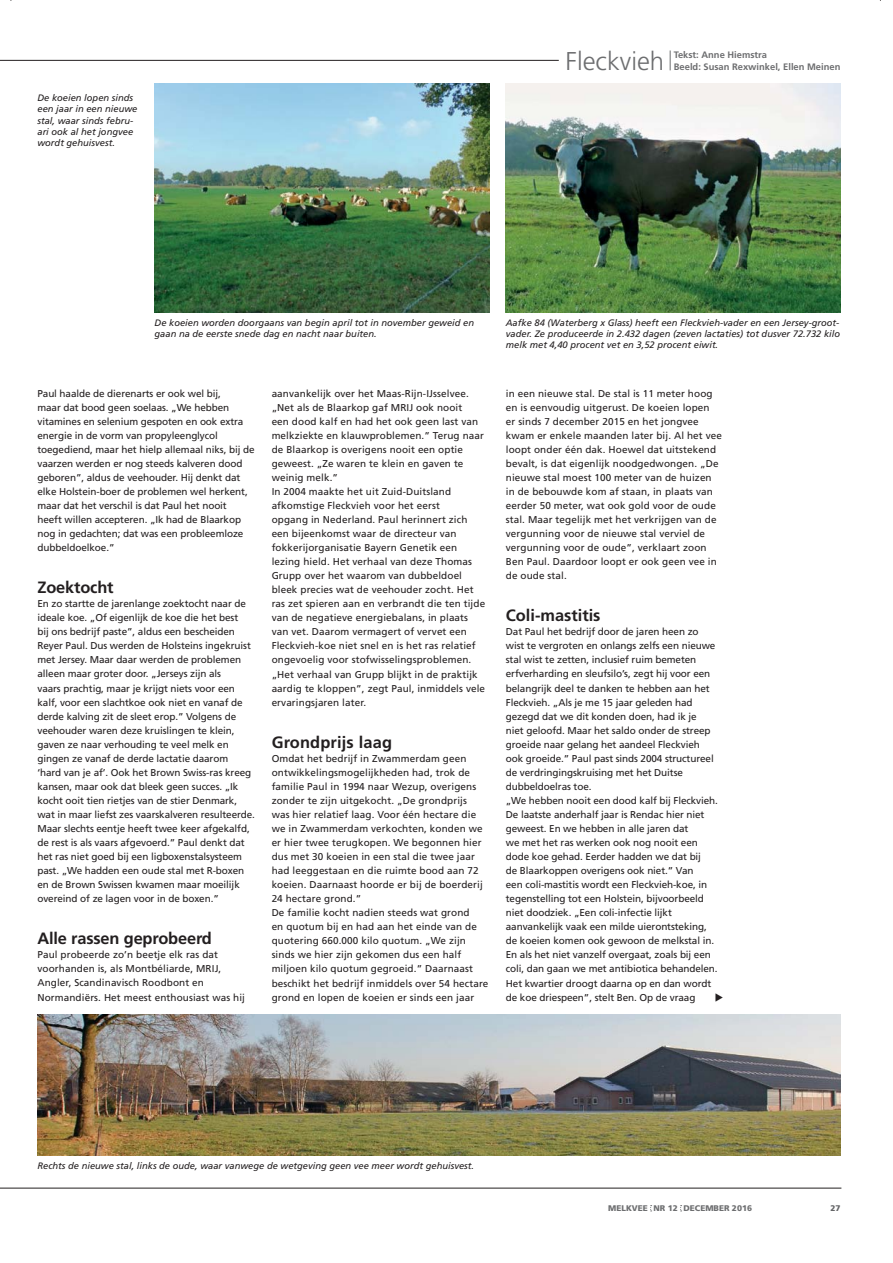
<style>
.page{position:relative;width:893px;height:1263px;background:#fff}
.page>*{position:absolute;margin:0;border:0;box-sizing:border-box;transform-origin:0 0}
.t1{font:300 25.8px "Frutiger LT Std";color:#6d6e70}
.t2{font:700 16.35px "Frutiger LT Std";letter-spacing:-.01em;color:#231f20}
.t3{font:700 16.35px "Frutiger LT Std";letter-spacing:.01em;color:#231f20}
.t4{font:9.9px/14.1px "Frutiger LT Std";letter-spacing:-.01em;color:#231f20}
.t5{font:9.9px/14.1px "Frutiger LT Std";letter-spacing:.01em;color:#231f20}
.t6{font:italic 9.3px/11.2px "Frutiger LT Std";color:#231f20}
.t7{font:700 9.3px/12.8px "Frutiger LT Std";color:#6d6e70}
.t8{font:900 8.25px "Frutiger LT Std";color:#6d6e70}
.t9{font:900 8.25px "Frutiger LT Std";color:#636466}
</style>
<div class="page">
<hr style="left:0;top:1188px;width:841px;height:1px;background:#231f20">
<svg style="left:650px;top:1205px;width:2px;height:7px"></svg>
<svg style="left:680px;top:1205px;width:2px;height:7px"></svg>
<svg style="left:670px;top:51px;width:1px;height:19px"></svg>
<hr style="left:0;top:60px;width:559px;height:1px;background:#231f20">
<img style="left:506px;top:84px;width:334px;height:228px">
<img style="left:37px;top:1015px;width:803px;height:140px">
<img style="left:155px;top:84px;width:334px;height:228px">
<p class="t6" style="left:37px;top:93px;width:101px">De koeien lopen sinds een jaar in een nieuwe stal, waar sinds febru&shy;ari ook al het jongvee wordt gehuisvest.</p>
<h1 class="t1" style="left:565px;top:46px;width:100px">Fleckvieh</h1>
<p class="t7" style="left:674px;top:49px;width:168px">Tekst: Anne Hiemstra<br>Beeld: Susan Rexwinkel, Ellen Meinen</p>
<p class="t6" style="left:155px;top:318px;width:321px">De koeien worden doorgaans van begin april tot in november geweid en gaan na de eerste snede dag en nacht naar buiten.</p>
<p class="t4" style="left:37px;top:386px;width:219px">Paul haalde de dierenarts er ook wel bij,<br>maar dat bood geen soelaas. „We hebben vitamines en selenium gespoten en ook extra energie in de vorm van propyleenglycol toegediend, maar het hielp allemaal niks, bij de vaarzen werden er nog steeds kalveren dood geboren”, aldus de veehouder. Hij denkt dat elke Holstein-boer de problemen wel herkent, maar dat het verschil is dat Paul het nooit<br>heeft willen accepteren. „Ik had de Blaarkop nog in gedachten; dat was een probleemloze dubbeldoelkoe.”</p>
<h2 class="t2" style="left:37px;top:580px;width:78px">Zoektocht</h2>
<p class="t4" style="left:37px;top:597px;width:219px">En zo startte de jarenlange zoektocht naar de ideale koe. „Of eigenlijk de koe die het best<br>bij ons bedrijf paste”, aldus een bescheiden Reyer Paul. Dus werden de Holsteins ingekruist met Jersey. Maar daar werden de problemen alleen maar groter door. „Jerseys zijn als<br>vaars prachtig, maar je krijgt niets voor een kalf, voor een slachtkoe ook niet en vanaf de derde kalving zit de sleet erop.” Volgens de veehouder waren deze kruislingen te klein, gaven ze naar verhouding te veel melk en gingen ze vanaf de derde lactatie daarom<br>‘hard van je af’. Ook het Brown Swiss-ras kreeg kansen, maar ook dat bleek geen succes. „Ik kocht ooit tien rietjes van de stier Denmark, wat in maar liefst zes vaarskalveren resulteerde.<br>Maar slechts eentje heeft twee keer afgekalfd, de rest is als vaars afgevoerd.” Paul denkt dat het ras niet goed bij een ligboxenstalsysteem past. „We hadden een oude stal met R-boxen en de Brown Swissen kwamen maar moeilijk overeind of ze lagen voor in de boxen.”</p>
<h2 class="t2" style="left:37px;top:932px;width:176px">Alle rassen geprobeerd</h2>
<p class="t5" style="left:37px;top:948px;width:209px">Paul probeerde zo’n beetje elk ras dat voorhanden is, als Montbéliarde, MRIJ, Angler, Scandinavisch Roodbont en Normandiërs. Het meest enthousiast was hij</p>
<p class="t5" style="left:272px;top:386px;width:215px">aanvankelijk over het Maas-Rijn-IJsselvee. „Net als de Blaarkop gaf MRIJ ook nooit<br>een dood kalf en had het ook geen last van melkziekte en klauwproblemen.” Terug naar de Blaarkop is overigens nooit een optie geweest. „Ze waren te klein en gaven te weinig melk.”<br>In 2004 maakte het uit Zuid-Duitsland afkomstige Fleckvieh voor het eerst<br>opgang in Nederland. Paul herinnert zich een bijeenkomst waar de directeur van fokkerijorganisatie Bayern Genetik een lezing hield. Het verhaal van deze Thomas Grupp over het waarom van dubbeldoel bleek precies wat de veehouder zocht. Het ras zet spieren aan en verbrandt die ten tijde van de negatieve energiebalans, in plaats van vet. Daarom vermagert of vervet een Fleckvieh-koe niet snel en is het ras relatief ongevoelig voor stofwisselingsproblemen. „Het verhaal van Grupp blijkt in de praktijk aardig te kloppen”, zegt Paul, inmiddels vele ervaringsjaren later.</p>
<h2 class="t3" style="left:272px;top:735px;width:122px">Grondprijs laag</h2>
<p class="t5" style="left:272px;top:752px;width:218px">Omdat het bedrijf in Zwammerdam geen ontwikkelingsmogelijkheden had, trok de familie Paul in 1994 naar Wezup, overigens zonder te zijn uitgekocht. „De grondprijs<br>was hier relatief laag. Voor één hectare die we in Zwammerdam verkochten, konden we er hier twee terugkopen. We begonnen hier dus met 30 koeien in een stal die twee jaar had leeggestaan en die ruimte bood aan 72 koeien. Daarnaast hoorde er bij de boerderij 24 hectare grond.”<br>De familie kocht nadien steeds wat grond<br>en quotum bij en had aan het einde van de quotering 660.000 kilo quotum. „We zijn sinds we hier zijn gekomen dus een half miljoen kilo quotum gegroeid.” Daarnaast beschikt het bedrijf inmiddels over 54 hectare grond en lopen de koeien er sinds een jaar</p>
<p class="t6" style="left:506px;top:318px;width:336px;text-align:justify">Aafke 84 (Waterberg x Glass) heeft een Fleckvieh-vader en een Jersey-groot&shy;vader. Ze produceerde in 2.432 dagen (zeven lactaties) tot dusver 72.732 kilo melk met 4,40 procent vet en 3,52 procent eiwit.</p>
<p class="t5" style="left:506px;top:387px;width:218px">in een nieuwe stal. De stal is 11 meter hoog en is eenvoudig uitgerust. De koeien lopen<br>er sinds 7 december 2015 en het jongvee kwam er enkele maanden later bij. Al het vee loopt onder één dak. Hoewel dat uitstekend bevalt, is dat eigenlijk noodgedwongen. „De nieuwe stal moest 100 meter van de huizen in de bebouwde kom af staan, in plaats van eerder 50 meter, wat ook gold voor de oude stal. Maar tegelijk met het verkrijgen van de vergunning voor de nieuwe stal verviel de vergunning voor de oude”, verklaart zoon Ben Paul. Daardoor loopt er ook geen vee in de oude stal.</p>
<h2 class="t2" style="left:506px;top:609px;width:96px">Coli-mastitis</h2>
<p class="t4" style="left:506px;top:625px;width:214px">Dat Paul het bedrijf door de jaren heen zo wist te vergroten en onlangs zelfs een nieuwe stal wist te zetten, inclusief ruim bemeten erfverharding en sleufsilo’s, zegt hij voor een belangrijk deel te danken te hebben aan het Fleckvieh. „Als je me 15 jaar geleden had gezegd dat we dit konden doen, had ik je<br>niet geloofd. Maar het saldo onder de streep groeide naar gelang het aandeel Fleckvieh ook groeide.” Paul past sinds 2004 structureel de verdringingskruising met het Duitse dubbeldoelras toe.<br>„We hebben nooit een dood kalf bij Fleckvieh.<br>De laatste anderhalf jaar is Rendac hier niet geweest. En we hebben in alle jaren dat<br>we met het ras werken ook nog nooit een dode koe gehad. Eerder hadden we dat bij<br>de Blaarkoppen overigens ook niet.” Van<br>een coli-mastitis wordt een Fleckvieh-koe, in tegenstelling tot een Holstein, bijvoorbeeld niet doodziek. „Een coli-infectie lijkt aanvankelijk vaak een milde uierontsteking, de koeien komen ook gewoon de melkstal in.<br>En als het niet vanzelf overgaat, zoals bij een coli, dan gaan we met antibiotica behandelen.<br>Het kwartier droogt daarna op en dan wordt de koe driespeen”, stelt Ben. Op de vraag</p>
<p class="t6" style="left:37px;top:1161px;width:438px">Rechts de nieuwe stal, links de oude, waar vanwege de wetgeving geen vee meer wordt gehuisvest.</p>
<p class="t8" style="left:608px;top:1204px;width:145px">MELKVEE NR 12 DECEMBER 2016</p>
<p class="t9" style="left:830px;top:1204px;width:12px">27</p>
</div>
